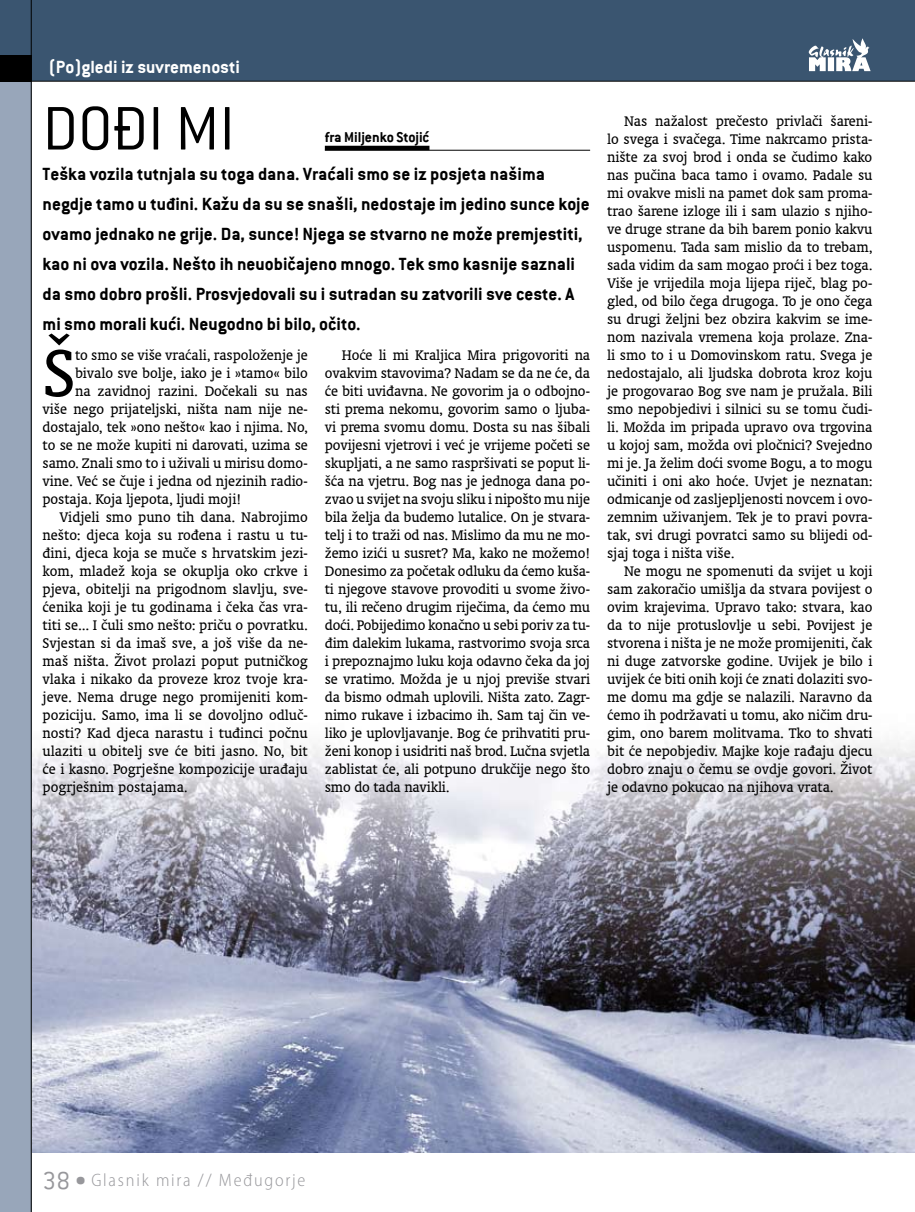
<style>
.page{position:relative;width:915px;height:1212px;background:#fff}
.page>*{position:absolute;margin:0;border:0;box-sizing:border-box;transform-origin:0 0}
.t1{font:75.15px "Oranda L2";color:#000}
.t2{font:300 67.5px "Conduit ITC";color:#000}
.t3{font:700 19.5px/30px "Conduit ITC";color:#000}
.t4{font:700 19.5px "Conduit ITC";color:#fff}
.t5{font:300 semi-condensed 18px "Myriad Pro";letter-spacing:.1em;color:#97979b}
.t6{font:15.75px/18px "Oranda L2";color:#000;text-align:justify}
.t7{font:700 15.75px "Conduit ITC";letter-spacing:-.005em;color:#000}
.s1{font-family:"Conduit ITC";font-stretch:normal;font-size:27px}
</style>
<div class="page">
<img style="left:32px;top:739px;width:882px;height:413px">
<div style="left:0;top:0;width:914px;height:81px;background:#3a5570"></div>
<div style="left:0;top:77px;width:31px;height:1135px;background:#98a6ba"></div>
<div style="left:0;top:55px;width:31px;height:26px;background:#000"></div>
<hr style="left:31px;top:81px;width:883px;height:1px;background:#000">
<hr style="left:31px;top:0;width:1px;height:1212px;background:#000">
<svg style="left:808px;top:38px;width:62px;height:33px"></svg>
<hr style="left:325px;top:150px;width:265px;height:1px;background:#000">
<hr style="left:325px;top:146px;width:104px;height:4px;background:#000">
<p class="t4" style="left:49px;top:55px;width:193px">(Po)gledi iz suvremenosti</p>
<h2 class="t2" style="left:43px;top:92px;width:194px">DOĐI MI</h2>
<p class="t3" style="left:43px;top:158px;width:548px">Teška vozila tutnjala su toga dana. Vraćali smo se iz posjeta našima negdje tamo u tuđini. Kažu da su se snašli, nedostaje im jedino sunce koje ovamo jednako ne grije. Da, sunce! Njega se stvarno ne može premjestiti, kao ni ova vozila. Nešto ih neuobičajeno mnogo. Tek smo kasnije saznali da smo dobro prošli. Prosvjedovali su i sutradan su zatvorili sve ceste. A mi smo morali kući. Neugodno bi bilo, očito.</p>
<p class="t7" style="left:325px;top:128px;width:106px">fra Miljenko Stojić</p>
<h1 class="t1" style="left:43px;top:327px;width:34px">Š</h1>
<p class="t6" style="left:75px;top:346px;width:234px">to smo se više vraćali, raspoloženje je</p>
<p class="t6" style="left:75px;top:364px;width:234px">bivalo sve bolje, iako je i »tamo« bilo</p>
<p class="t6" style="left:75px;top:382px;width:234px">na zavidnoj razini. Dočekali su nas</p>
<p class="t6" style="left:43px;top:400px;width:267px">više nego prijateljski, ništa nam nije ne-</p>
<p class="t6" style="left:43px;top:418px;width:267px">dostajalo, tek »ono nešto« kao i njima. No,</p>
<p class="t6" style="left:43px;top:436px;width:267px">to se ne može kupiti ni darovati, uzima se</p>
<p class="t6" style="left:43px;top:454px;width:267px">samo. Znali smo to i uživali u mirisu domo-</p>
<p class="t6" style="left:43px;top:472px;width:267px">vine. Već se čuje i jedna od njezinih radio-</p>
<p class="t6" style="left:43px;top:490px;width:200px">postaja. Koja ljepota, ljudi moji!</p>
<p class="t6" style="left:60px;top:508px;width:250px">Vidjeli smo puno tih dana. Nabrojimo</p>
<p class="t6" style="left:43px;top:526px;width:267px">nešto: djeca koja su rođena i rastu u tu-</p>
<p class="t6" style="left:43px;top:544px;width:267px">đini, djeca koja se muče s hrvatskim jezi-</p>
<p class="t6" style="left:43px;top:562px;width:267px">kom, mladež koja se okuplja oko crkve i</p>
<p class="t6" style="left:43px;top:580px;width:267px">pjeva, obitelji na prigodnom slavlju, sve-</p>
<p class="t6" style="left:43px;top:598px;width:267px">ćenika koji je tu godinama i čeka čas vra-</p>
<p class="t6" style="left:43px;top:616px;width:267px">titi se... I čuli smo nešto: priču o povratku.</p>
<p class="t6" style="left:43px;top:634px;width:267px">Svjestan si da imaš sve, a još više da ne-</p>
<p class="t6" style="left:43px;top:652px;width:266px">maš ništa. Život prolazi poput putničkog</p>
<p class="t6" style="left:43px;top:670px;width:267px">vlaka i nikako da proveze kroz tvoje kra-</p>
<p class="t6" style="left:43px;top:688px;width:267px">jeve. Nema druge nego promijeniti kom-</p>
<p class="t6" style="left:43px;top:706px;width:267px">poziciju. Samo, ima li se dovoljno odluč-</p>
<p class="t6" style="left:43px;top:724px;width:267px">nosti? Kad djeca narastu i tuđinci počnu</p>
<p class="t6" style="left:43px;top:742px;width:267px">ulaziti u obitelj sve će biti jasno. No, bit</p>
<p class="t6" style="left:43px;top:760px;width:267px">će i kasno. Pogrješne kompozicije urađaju</p>
<p class="t6" style="left:43px;top:778px;width:146px">pogrješnim postajama.</p>
<p class="t6" style="left:325px;top:346px;width:267px;text-indent:17px">Hoće li mi Kraljica Mira prigovoriti na ovakvim stavovima? Nadam se da ne će, da će biti uviđavna. Ne govorim ja o odbojno&shy;sti prema nekomu, govorim samo o ljuba&shy;vi prema svomu domu. Dosta su nas šibali povijesni vjetrovi i već je vrijeme početi se skupljati, a ne samo raspršivati se poput li&shy;šća na vjetru. Bog nas je jednoga dana po&shy;zvao u svijet na svoju sliku i nipošto mu nije bila želja da budemo lutalice. On je stvara&shy;telj i to traži od nas. Mislimo da mu ne mo&shy;žemo izići u susret? Ma, kako ne možemo!<br>Donesimo za početak odluku da ćemo kuša&shy;ti njegove stavove provoditi u svome živo&shy;tu, ili rečeno drugim riječima, da ćemo mu doći. Pobijedimo konačno u sebi poriv za tu&shy;đim dalekim lukama, rastvorimo svoja srca i prepoznajmo luku koja odavno čeka da joj se vratimo. Možda je u njoj previše stvari da bismo odmah uplovili. Ništa zato. Zagr&shy;nimo rukave i izbacimo ih. Sam taj čin ve&shy;liko je uplovljavanje. Bog će prihvatiti pru&shy;ženi konop i usidriti naš brod. Lučna svjetla zablistat će, ali potpuno drukčije nego što smo do tada navikli.</p>
<p class="t6" style="left:607px;top:112px;width:267px;text-indent:17px">Nas nažalost prečesto privlači šareni&shy;lo svega i svačega. Time nakrcamo prista&shy;nište za svoj brod i onda se čudimo kako nas pučina baca tamo i ovamo. Padale su mi ovakve misli na pamet dok sam proma&shy;trao šarene izloge ili i sam ulazio s njiho&shy;ve druge strane da bih barem ponio kakvu uspomenu. Tada sam mislio da to trebam, sada vidim da sam mogao proći i bez toga.<br>Više je vrijedila moja lijepa riječ, blag po&shy;gled, od bilo čega drugoga. To je ono čega su drugi željni bez obzira kakvim se ime&shy;nom nazivala vremena koja prolaze. Zna&shy;li smo to i u Domovinskom ratu. Svega je nedostajalo, ali ljudska dobrota kroz koju je progovarao Bog sve nam je pružala. Bili smo nepobjedivi i silnici su se tomu čudi&shy;li. Možda im pripada upravo ova trgovina u kojoj sam, možda ovi pločnici? Svejedno mi je. Ja želim doći svome Bogu, a to mogu učiniti i oni ako hoće. Uvjet je neznatan: odmicanje od zasljepljenosti novcem i ovo&shy;zemnim uživanjem. Tek je to pravi povra&shy;tak, svi drugi povratci samo su blijedi od&shy;sjaj toga i ništa više.</p>
<p class="t6" style="left:607px;top:562px;width:267px;text-indent:17px">Ne mogu ne spomenuti da svijet u koji sam zakoračio umišlja da stvara povijest o ovim krajevima. Upravo tako: stvara, kao da to nije protuslovlje u sebi. Povijest je stvorena i ništa je ne može promijeniti, čak ni duge zatvorske godine. Uvijek je bilo i uvijek će biti onih koji će znati dolaziti svo&shy;me domu ma gdje se nalazili. Naravno da ćemo ih podržavati u tomu, ako ničim dru&shy;gim, ono barem molitvama. Tko to shvati bit će nepobjediv. Majke koje rađaju djecu dobro znaju o čemu se ovdje govori. Život je odavno pokucao na njihova vrata.</p>
<p class="t5" style="left:43px;top:1170px;width:264px"><span class="s1">38 •</span> Glasnik mira // Međugorje</p>
</div>
